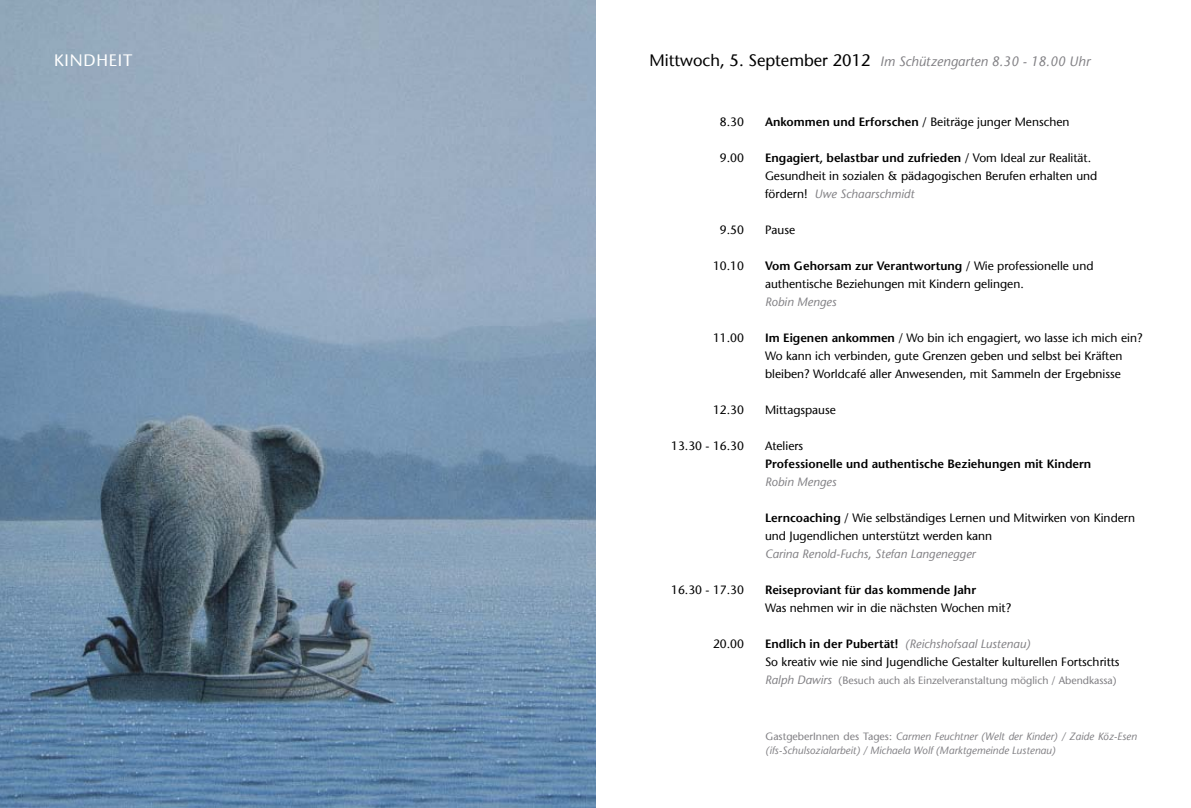
<style>
.page{position:relative;width:1191px;height:808px;background:#fff}
.page>*{position:absolute;margin:0;border:0;box-sizing:border-box;transform-origin:0 0}
.t1{font:16.5px "Stone Sans";letter-spacing:.05em;color:#fff}
.t2{font:italic 13.5px "Stone Sans";color:#818084}
.t3{font:12px/18px "Stone Sans";color:#000}
.t4{font:600 12px "Stone Sans";color:#000}
.t5{font:italic 12px "Stone Sans";color:#818084}
.t6{font:italic 10.5px/13.5px "Stone Sans";color:#818084}
.t7{font:10.5px "Stone Sans";color:#818084}
.s1{font-style:normal;font-size:16.5px;color:#000}
.s2{font-weight:600}
.s3{font-style:italic;color:#818084}
.s4{color:#818084}
.s5{font-style:italic;font-size:12px}
.s6{font-style:normal}
</style>
<div class="page">
<img style="left:0;top:0;width:595px;height:808px">
<h1 class="t1" style="left:54px;top:51px;width:80px">KINDHEIT</h1>
<p class="t2" style="left:649px;top:54px;width:442px"><span class="s1">Mittwoch, 5. September 2012</span> Im Schützengarten 8.30 - 18.00 Uhr</p>
<p class="t3" style="left:720px;top:113px;width:26px">8.30</p>
<p class="t3" style="left:765px;top:113px;width:306px"><span class="s2">Ankommen und Erforschen</span> / Beiträge junger Menschen</p>
<p class="t3" style="left:720px;top:149px;width:26px">9.00</p>
<p class="t3" style="left:765px;top:149px;width:334px"><span class="s2">Engagiert, belastbar und zufrieden</span> / Vom Ideal zur Realität.<br>Gesundheit in sozialen &amp; pädagogischen Berufen erhalten und fördern! <span class="s3">Uwe Schaarschmidt</span></p>
<p class="t3" style="left:720px;top:221px;width:26px">9.50</p>
<p class="t3" style="left:765px;top:221px;width:32px">Pause</p>
<p class="t3" style="left:713px;top:257px;width:32px">10.10</p>
<p class="t3" style="left:765px;top:257px;width:330px"><span class="s2">Vom Gehorsam zur Verantwortung</span> / Wie professionelle und authentische Beziehungen mit Kindern gelingen.</p>
<p class="t5" style="left:765px;top:295px;width:73px">Robin Menges</p>
<p class="t3" style="left:713px;top:329px;width:32px">11.00</p>
<p class="t3" style="left:765px;top:329px;width:379px"><span class="s2">Im Eigenen ankommen</span> / Wo bin ich engagiert, wo lasse ich mich ein?<br>Wo kann ich verbinden, gute Grenzen geben und selbst bei Kräften bleiben? Worldcafé aller Anwesenden, mit Sammeln der Ergebnisse</p>
<p class="t3" style="left:713px;top:401px;width:32px">12.30</p>
<p class="t3" style="left:765px;top:401px;width:72px">Mittagspause</p>
<p class="t3" style="left:671px;top:437px;width:74px">13.30 - 16.30</p>
<p class="t3" style="left:765px;top:437px;width:40px">Ateliers</p>
<p class="t4" style="left:765px;top:457px;width:328px">Professionelle und authentische Beziehungen mit Kindern</p>
<p class="t5" style="left:765px;top:475px;width:73px">Robin Menges</p>
<p class="t3" style="left:765px;top:509px;width:371px"><span class="s2">Lerncoaching</span> / Wie selbständiges Lernen und Mitwirken von Kindern und Jugendlichen unterstützt werden kann<br><span class="s3">Carina Renold-Fuchs</span><span class="s4">,</span> <span class="s3">Stefan Langenegger</span></p>
<p class="t3" style="left:671px;top:581px;width:74px">16.30 - 17.30</p>
<p class="t4" style="left:765px;top:583px;width:213px">Reiseproviant für das kommende Jahr</p>
<p class="t3" style="left:765px;top:599px;width:248px">Was nehmen wir in die nächsten Wochen mit?</p>
<p class="t3" style="left:713px;top:635px;width:32px">20.00</p>
<p class="t3" style="left:765px;top:635px;width:356px"><span class="s2">Endlich in der Pubertät!</span> <span class="s3">(Reichshofsaal Lustenau)<br></span>So kreativ wie nie sind Jugendliche Gestalter kulturellen Fortschritts</p>
<p class="t7" style="left:765px;top:674px;width:353px"><span class="s5">Ralph Dawirs</span> (Besuch auch als Einzelveranstaltung möglich / Abendkassa)</p>
<p class="t6" style="left:765px;top:730px;width:373px"><span class="s6">GastgeberInnen des Tages:</span> Carmen Feuchtner (Welt der Kinder) / Zaide Köz-Esen (ifs-Schulsozialarbeit) / Michaela Wolf (Marktgemeinde Lustenau)</p>
</div>
